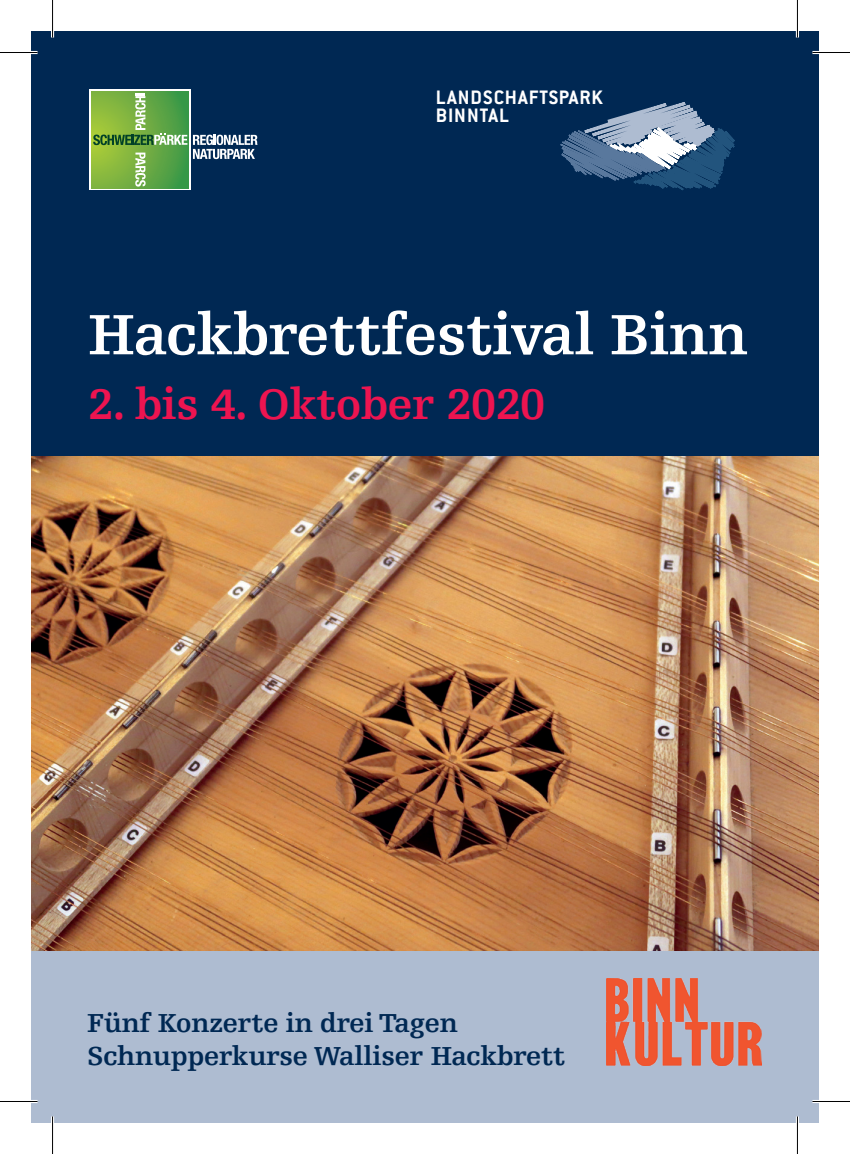
<style>
.page{position:relative;width:850px;height:1154px;background:#fff}
.page>*{position:absolute;margin:0;border:0;box-sizing:border-box;transform-origin:0 0}
.t1{font:700 60px "Egyptienne FLT Std";letter-spacing:-.01em;color:#fff}
.t2{font:700 45px "Egyptienne FLT Std";letter-spacing:-.01em;color:#ed1450}
.t3{font:700 27.5px/32.5px "Egyptienne F";letter-spacing:-.01em;color:#002853}
.t4{font:700 21.25px/17.8px "Conduit ITC";letter-spacing:.05em;color:#fff}
</style>
<div class="page">
<div style="left:31px;top:892px;width:787px;height:231px;background:#aebcd1"></div>
<div style="left:31px;top:31px;width:787px;height:425px;background:#002853"></div>
<svg style="left:90px;top:89px;width:101px;height:101px"></svg>
<svg style="left:92px;top:91px;width:97px;height:97px;background:#6dac42"></svg>
<svg style="left:93px;top:93px;width:94px;height:52px;background:#74ac50"></svg>
<svg style="left:135px;top:153px;width:10px;height:34px"></svg>
<svg style="left:193px;top:135px;width:64px;height:24px"></svg>
<svg style="left:560px;top:65px;width:259px;height:165px"></svg>
<img style="left:606px;top:978px;width:155px;height:88px">
<img style="left:31px;top:456px;width:787px;height:495px">
<hr style="left:0;top:51px;width:38px;height:3px;background:#fff">
<hr style="left:812px;top:51px;width:37px;height:3px;background:#fff">
<hr style="left:0;top:1100px;width:38px;height:3px;background:#fff">
<hr style="left:812px;top:1100px;width:37px;height:3px;background:#fff">
<hr style="left:51px;top:0;width:3px;height:38px;background:#fff">
<hr style="left:51px;top:1116px;width:3px;height:38px;background:#fff">
<hr style="left:795px;top:0;width:3px;height:38px;background:#fff">
<hr style="left:795px;top:1116px;width:3px;height:38px;background:#fff">
<hr style="left:0;top:52px;width:38px;height:1px;background:#000">
<hr style="left:812px;top:52px;width:37px;height:1px;background:#000">
<hr style="left:0;top:1101px;width:38px;height:1px;background:#000">
<hr style="left:812px;top:1101px;width:37px;height:1px;background:#000">
<hr style="left:52px;top:0;width:1px;height:38px;background:#000">
<hr style="left:52px;top:1116px;width:1px;height:38px;background:#000">
<hr style="left:796px;top:0;width:1px;height:38px;background:#000">
<hr style="left:796px;top:1116px;width:1px;height:38px;background:#000">
<p class="t4" style="left:435px;top:88px;width:168px">LANDSCHAFTSPARK<br>BINNTAL</p>
<h1 class="t1" style="left:88px;top:302px;width:661px">Hackbrettfestival Binn</h1>
<h2 class="t2" style="left:88px;top:380px;width:458px">2. bis 4. Oktober 2020</h2>
<p class="t3" style="left:87px;top:1007px;width:479px">Fünf Konzerte in drei Tagen<br>Schnupperkurse Walliser Hackbrett</p>
</div>
